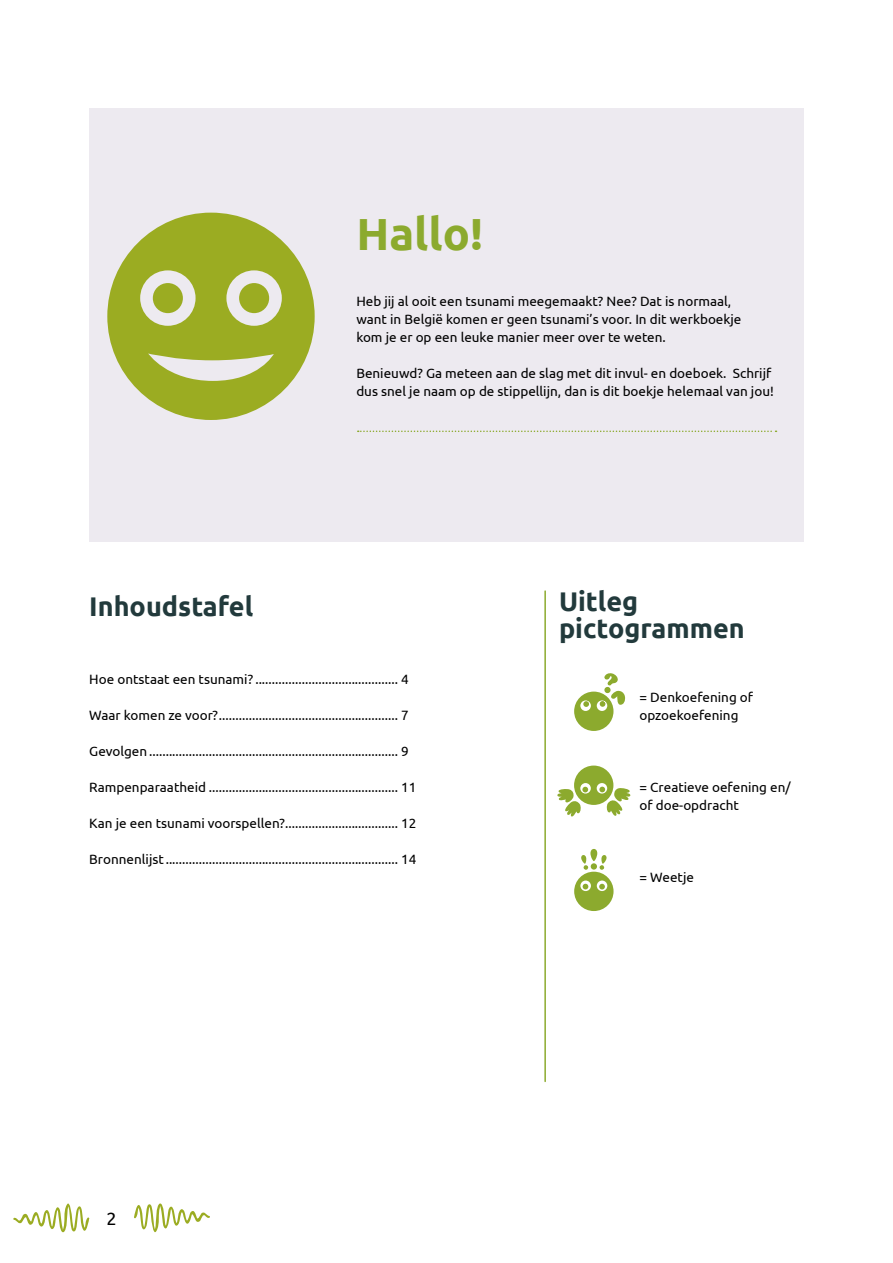
<style>
.page{position:relative;width:893px;height:1263px;background:#fff}
.page>*{position:absolute;margin:0;border:0;box-sizing:border-box;transform-origin:0 0}
.t1{font:700 45px "Ubuntu";color:#8caa2e}
.t2{font:700 27px/27px "Ubuntu";color:#223a3c}
.t3{font:18px "Ubuntu";color:#000}
.t4{font:13.5px/18px "Ubuntu";color:#000}
</style>
<div class="page">
<svg style="left:13px;top:1203px;width:77px;height:30px"></svg>
<svg style="left:134px;top:1203px;width:76px;height:30px"></svg>
<hr style="left:544px;top:591px;width:2px;height:490px;background:#8caa2e">
<svg style="left:574px;top:673px;width:52px;height:58px"></svg>
<div style="left:574px;top:872px;width:39px;height:39px;background:#8caa2e;border-radius:50%"></div>
<svg style="left:581px;top:849px;width:26px;height:21px"></svg>
<svg style="left:597px;top:880px;width:10px;height:11px"></svg>
<svg style="left:580px;top:880px;width:11px;height:11px"></svg>
<svg style="left:599px;top:884px;width:6px;height:5px"></svg>
<svg style="left:583px;top:884px;width:5px;height:5px"></svg>
<svg style="left:557px;top:765px;width:74px;height:52px"></svg>
<div style="left:89px;top:108px;width:715px;height:434px;background:#edeaf0"></div>
<svg style="left:107px;top:213px;width:208px;height:207px"></svg>
<svg style="left:358px;top:431px;width:418px;height:1px"></svg>
<h1 class="t1" style="left:356px;top:207px;width:128px">Hallo!</h1>
<p class="t4" style="left:356px;top:292px;width:387px">Heb jij al ooit een tsunami meegemaakt? Nee? Dat is normaal, want in België komen er geen tsunami’s voor. In dit werkboekje kom je er op een leuke manier meer over te weten.</p>
<p class="t4" style="left:356px;top:364px;width:419px">Benieuwd? Ga meteen aan de slag met dit invul- en doeboek. Schrijf dus snel je naam op de stippellijn, dan is dit boekje helemaal van jou!</p>
<h2 class="t2" style="left:89px;top:593px;width:165px">Inhoudstafel</h2>
<h2 class="t2" style="left:559px;top:588px;width:187px">Uitleg pictogrammen</h2>
<p class="t4" style="left:89px;top:670px;width:321px">Hoe ontstaat een tsunami? ........................................... 4</p>
<p class="t4" style="left:89px;top:706px;width:321px">Waar komen ze voor?...................................................... 7</p>
<p class="t4" style="left:89px;top:742px;width:321px">Gevolgen........................................................................... 9</p>
<p class="t4" style="left:89px;top:778px;width:329px">Rampenparaatheid ......................................................... 11</p>
<p class="t4" style="left:89px;top:814px;width:329px">Kan je een tsunami voorspellen?.................................. 12</p>
<p class="t4" style="left:89px;top:850px;width:329px">Bronnenlijst ...................................................................... 14</p>
<h3 class="t3" style="left:107px;top:1207px;width:12px">2</h3>
<p class="t4" style="left:639px;top:688px;width:115px">= Denkoefening of opzoekoefening</p>
<p class="t4" style="left:639px;top:778px;width:153px">= Creatieve oefening en/ of doe-opdracht</p>
<p class="t4" style="left:639px;top:868px;width:56px">= Weetje</p>
</div>
